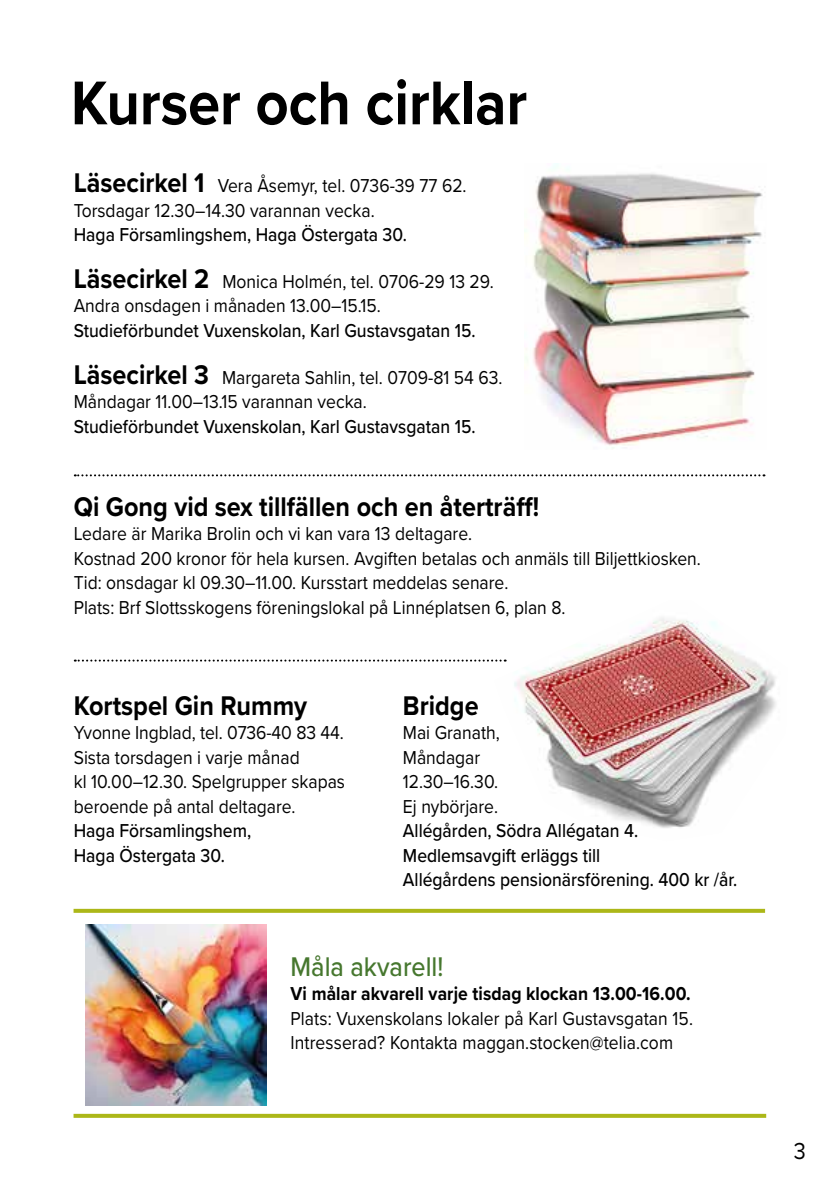
<style>
.page{position:relative;width:840px;height:1191px;background:#fff}
.page>*{position:absolute;margin:0;border:0;box-sizing:border-box;transform-origin:0 0}
.t1{font:700 64px "Proxima Nova";color:#000;scale:.9 1}
.t2{font:700 28px "Proxima Nova";color:#000;scale:.9 1}
.t3{font:500 28px "Proxima Nova";color:#46772e;scale:.9 1}
.t4{font:24px "Proxima Nova";color:#000;scale:.9 1}
.t5{font:19.4px/24.6px "Proxima Nova";color:#000;scale:.9 1}
.t6{font:500 19.4px/24.6px "Proxima Nova";color:#000;scale:.9 1}
.t7{font:700 19.4px "Proxima Nova";letter-spacing:.005em;color:#000;scale:.9 1}
.s1{font-weight:700;font-size:28px}
</style>
<div class="page">
<img style="left:495px;top:618px;width:281px;height:210px">
<svg style="left:75px;top:474px;width:689px;height:2px"></svg>
<svg style="left:75px;top:659px;width:430px;height:2px"></svg>
<svg style="left:73px;top:909px;width:691px;height:4px;fill:#acb718"></svg>
<svg style="left:73px;top:1113px;width:692px;height:4px;fill:#acb718"></svg>
<img style="left:524px;top:163px;width:239px;height:286px">
<img style="left:85px;top:924px;width:181px;height:181px">
<h1 class="t1" style="left:71px;top:55px;width:508px">Kurser och cirklar</h1>
<p class="t5" style="left:74px;top:173px;width:438px"><span class="s1">Läsecirkel 1</span> Vera Åsemyr, tel. 0736-39 77 62.<br>Torsdagar 12.30–14.30 varannan vecka.</p>
<p class="t6" style="left:74px;top:222px;width:371px">Haga Församlingshem, Haga Östergata 30.</p>
<p class="t5" style="left:74px;top:268px;width:468px"><span class="s1">Läsecirkel 2</span> Monica Holmén, tel. 0706-29 13 29.<br>Andra onsdagen i månaden 13.00–15.15.</p>
<p class="t6" style="left:74px;top:317px;width:447px">Studieförbundet Vuxenskolan, Karl Gustavsgatan 15.</p>
<p class="t5" style="left:74px;top:364px;width:477px"><span class="s1">Läsecirkel 3</span> Margareta Sahlin, tel. 0709-81 54 63.<br>Måndagar 11.00–13.15 varannan vecka.</p>
<p class="t6" style="left:74px;top:413px;width:447px">Studieförbundet Vuxenskolan, Karl Gustavsgatan 15.</p>
<h2 class="t2" style="left:74px;top:485px;width:518px">Qi Gong vid sex tillfällen och en återträff!</h2>
<p class="t5" style="left:74px;top:520px;width:698px">Ledare är Marika Brolin och vi kan vara 13 deltagare.<br>Kostnad 200 kronor för hela kursen. Avgiften betalas och anmäls till Biljettkiosken.<br>Tid: onsdagar kl 09.30–11.00. Kursstart meddelas senare.<br>Plats: Brf Slottsskogens föreningslokal på Linnéplatsen 6, plan 8.</p>
<h2 class="t2" style="left:74px;top:684px;width:261px">Kortspel Gin Rummy</h2>
<p class="t5" style="left:74px;top:719px;width:303px">Yvonne Ingblad, tel. 0736-40 83 44.<br>Sista torsdagen i varje månad<br>kl 10.00–12.30. Spelgrupper skapas beroende på antal deltagare.</p>
<p class="t6" style="left:74px;top:817px;width:198px">Haga Församlingshem,<br>Haga Östergata 30.</p>
<h2 class="t2" style="left:403px;top:684px;width:86px">Bridge</h2>
<p class="t5" style="left:403px;top:719px;width:109px">Mai Granath,<br>Måndagar<br>12.30–16.30.<br>Ej nybörjare.</p>
<p class="t6" style="left:403px;top:817px;width:372px">Allégården, Södra Allégatan 4.<br>Medlemsavgift erläggs till<br>Allégårdens pensionärsförening. 400 kr /år.</p>
<h2 class="t3" style="left:290px;top:945px;width:171px">Måla akvarell!</h2>
<p class="t7" style="left:290px;top:979px;width:446px">Vi målar akvarell varje tisdag klockan 13.00-16.00.</p>
<p class="t5" style="left:290px;top:1005px;width:448px">Plats: Vuxenskolans lokaler på Karl Gustavsgatan 15.<br>Intresserad? Kontakta maggan.stocken@telia.com</p>
<p class="t4" style="left:793px;top:1133px;width:15px">3</p>
</div>
